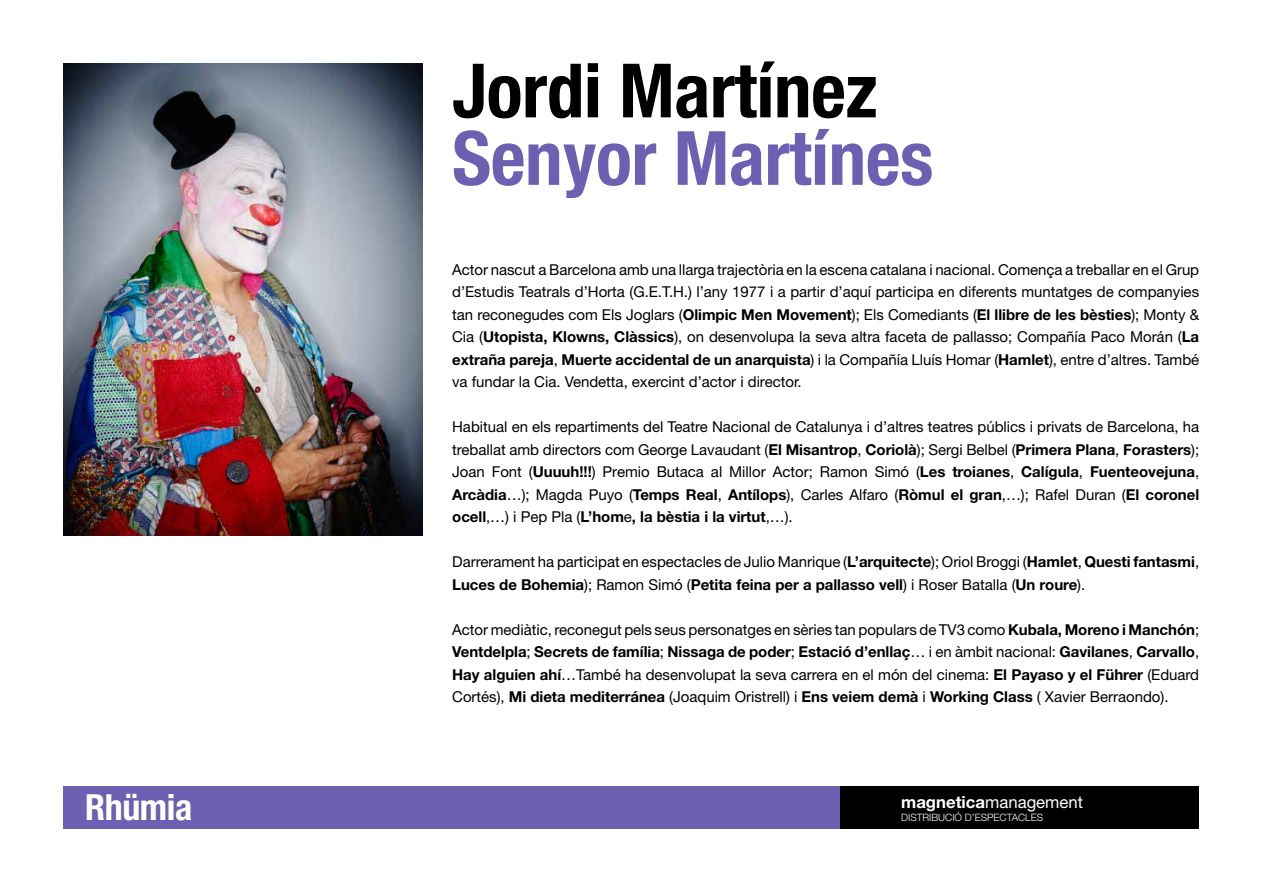
<style>
.page{position:relative;width:1263px;height:893px;background:#fff}
.page>*{position:absolute;margin:0;border:0;box-sizing:border-box;transform-origin:0 0}
.t1{font:700 condensed 75px "Helvetica Neue LT Std";letter-spacing:-.005em;color:#6c60b2}
.t2{font:700 condensed 75px "Helvetica Neue LT Std";letter-spacing:-.005em;color:#000}
.t3{font:700 condensed 36px "Helvetica Neue LT Std";letter-spacing:-.01em;color:#fff}
.t4{font:16.8px "Helvetica Neue LT Std";color:#fff}
.t5{font:15px/22.5px "Helvetica Neue LT Std";color:#000;text-align:justify}
.t6{font:300 10.2px "Helvetica Neue LT Std";color:#fff}
.s1{font-weight:700}
</style>
<div class="page">
<div style="left:64px;top:787px;width:778px;height:42px;background:#6c60b2"></div>
<div style="left:840px;top:787px;width:359px;height:42px;background:#000"></div>
<img style="left:64px;top:64px;width:358px;height:472px">
<h2 class="t3" style="left:85px;top:785px;width:109px">Rhümia</h2>
<h1 class="t2" style="left:452px;top:45px;width:427px">Jordi Martínez</h1>
<h1 class="t1" style="left:452px;top:113px;width:483px">Senyor Martínes</h1>
<p class="t5" style="left:452px;top:258px;width:749px">Actor nascut a Barcelona amb una llarga trajectòria en la escena catalana i nacional. Comença a treballar en el Grup d’Estudis Teatrals d’Horta (G.E.T.H.) l’any 1977 i a partir d’aquí participa en diferents muntatges de companyies tan reconegudes com Els Joglars (<span class="s1">Olimpic Men Movement</span>); Els Comediants (<span class="s1">El llibre de les bèsties</span>); Monty &amp; Cia (<span class="s1">Utopista, Klowns, Clàssics</span>), on desenvolupa la seva altra faceta de pallasso; Compañía Paco Morán (<span class="s1">La extraña pareja</span>, <span class="s1">Muerte accidental de un anarquista</span>) i la Compañía Lluís Homar (<span class="s1">Hamlet</span>), entre d’altres. També va fundar la Cia. Vendetta, exercint d’actor i director.</p>
<p class="t5" style="left:452px;top:416px;width:748px">Habitual en els repartiments del Teatre Nacional de Catalunya i d’altres teatres públics i privats de Barcelona, ha treballat amb directors com George Lavaudant (<span class="s1">El Misantrop</span>, <span class="s1">Coriolà</span>); Sergi Belbel (<span class="s1">Primera Plana</span>, <span class="s1">Forasters</span>); Joan Font (<span class="s1">Uuuuh!!!</span>) Premio Butaca al Millor Actor; Ramon Simó (<span class="s1">Les troianes</span>, <span class="s1">Calígula</span>, <span class="s1">Fuenteovejuna</span>, <span class="s1">Arcàdia</span>…); Magda Puyo (<span class="s1">Temps Real</span>, <span class="s1">Antílops</span>), Carles Alfaro (<span class="s1">Ròmul el gran</span>,…); Rafel Duran (<span class="s1">El coronel ocell</span>,…) i Pep Pla (<span class="s1">L’hom</span>e<span class="s1">, la bèstia i la virtut</span>,…).</p>
<p class="t5" style="left:452px;top:551px;width:748px">Darrerament ha participat en espectacles de Julio Manrique (<span class="s1">L’arquitecte</span>); Oriol Broggi (<span class="s1">Hamlet</span>, <span class="s1">Questi fantasmi</span>,<br><span class="s1">Luces de Bohemia</span>); Ramon Simó (<span class="s1">Petita feina per a pallasso vell</span>) i Roser Batalla (<span class="s1">Un roure</span>).</p>
<p class="t5" style="left:452px;top:618px;width:748px">Actor mediàtic, reconegut pels seus personatges en sèries tan populars de TV3 como <span class="s1">Kubala, Moreno i Manchón</span>; <span class="s1">Ventdelpla</span>; <span class="s1">Secrets de família</span>; <span class="s1">Nissaga de poder</span>; <span class="s1">Estació d’enllaç</span>… i en àmbit nacional: <span class="s1">Gavilanes</span>, <span class="s1">Carvallo</span>, <span class="s1">Hay alguien ahí</span>…També ha desenvolupat la seva carrera en el món del cinema: <span class="s1">El Payaso y el Führer</span> (Eduard Cortés), <span class="s1">Mi dieta mediterránea</span> (Joaquim Oristrell) i <span class="s1">Ens veiem demà</span> i <span class="s1">Working Class</span> ( Xavier Berraondo).</p>
<p class="t4" style="left:901px;top:792px;width:183px"><span class="s1">magnetica</span>management</p>
<p class="t6" style="left:901px;top:811px;width:144px">DISTRIBUCIÓ D’ESPECTACLES</p>
</div>
